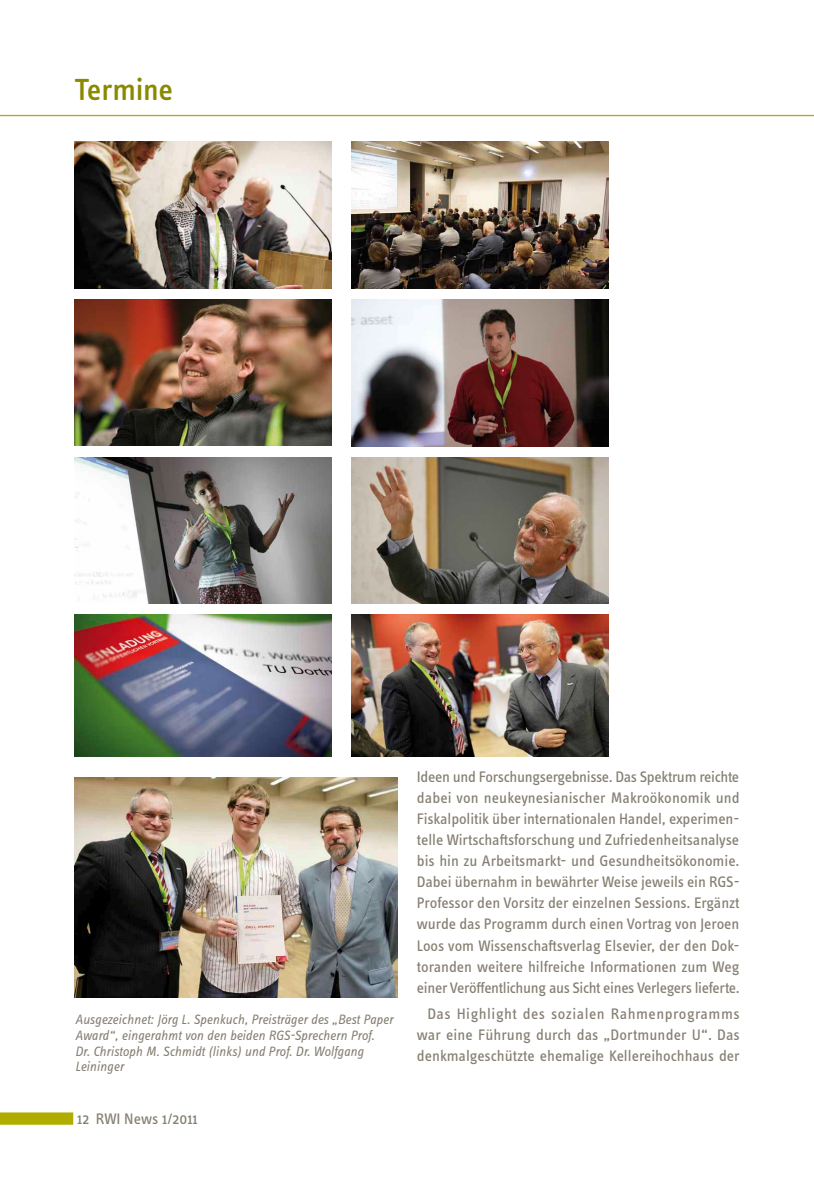
<style>
.page{position:relative;width:814px;height:1181px;background:#fff}
.page>*{position:absolute;margin:0;border:0;box-sizing:border-box;transform-origin:0 0}
.t1{font:500 31.5px "Info OT Text";letter-spacing:-.01em;color:#8a8900}
.t2{font:15.75px/21px "Info OT Text";letter-spacing:-.015em;color:#868073;text-align:justify}
.t3{font:italic 14px/15.8px "Info OT Text";letter-spacing:-.005em;color:#868073}
</style>
<div class="page">
<hr style="left:0;top:115px;width:814px;height:1px;background:#b1ad00">
<div style="left:0;top:1112px;width:73px;height:12px;background:#b1ad00"></div>
<img style="left:351px;top:142px;width:257px;height:147px">
<img style="left:351px;top:299px;width:257px;height:147px">
<img style="left:351px;top:457px;width:257px;height:147px">
<img style="left:74px;top:778px;width:323px;height:219px">
<img style="left:74px;top:457px;width:257px;height:147px">
<img style="left:74px;top:614px;width:257px;height:142px">
<img style="left:74px;top:142px;width:257px;height:147px">
<img style="left:74px;top:299px;width:257px;height:147px">
<img style="left:351px;top:614px;width:257px;height:142px">
<h1 class="t1" style="left:74px;top:70px;width:100px">Termine</h1>
<p class="t3" style="left:75px;top:1011px;width:319px">Ausgezeichnet: Jörg L. Spenkuch, Preisträger des „Best Paper Award“, eingerahmt von den beiden RGS-Sprechern Prof.<br>Dr. Christoph M. Schmidt (links) und Prof. Dr. Wolfgang Leininger</p>
<p class="t2" style="left:77px;top:1107px;width:122px">12 RWI News 1/2011</p>
<p class="t2" style="left:417px;top:766px;width:324px">Ideen und Forschungsergebnisse. Das Spektrum reichte dabei von neukeynesianischer Makroökonomik und Fiskalpolitik über internationalen Handel, experimen&shy;telle Wirtschaftsforschung und Zufriedenheitsanalyse bis hin zu Arbeitsmarkt- und Gesundheitsökonomie.<br>Dabei übernahm in bewährter Weise jeweils ein RGS-Professor den Vorsitz der einzelnen Sessions. Ergänzt wurde das Programm durch einen Vortrag von Jeroen Loos vom Wissenschaftsverlag Elsevier, der den Dok&shy;toranden weitere hilfreiche Informationen zum Weg einer Veröffentlichung aus Sicht eines Verlegers lieferte.</p>
<p class="t2" style="left:417px;top:1002px;width:324px;text-indent:11px">Das Highlight des sozialen Rahmenprogramms war eine Führung durch das „Dortmunder U“. Das denkmalgeschützte ehemalige Kellereihochhaus der</p>
</div>
